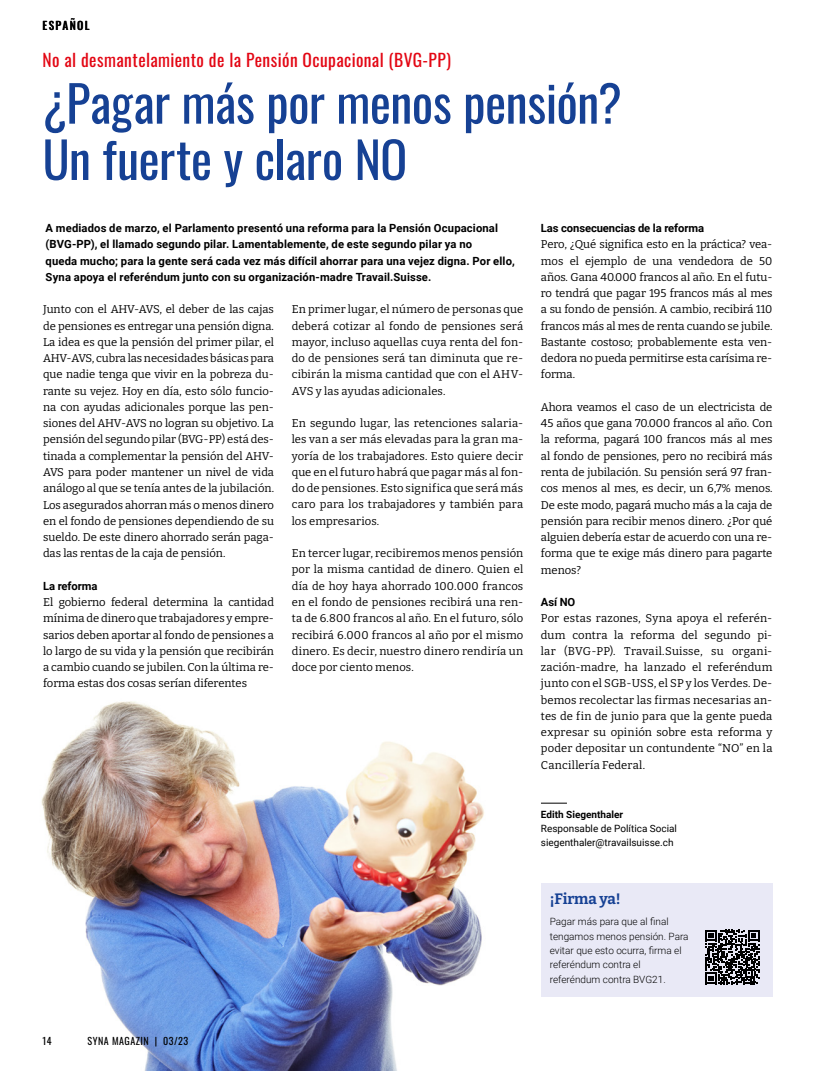
<style>
.page{position:relative;width:815px;height:1071px;background:#fff}
.page>*{position:absolute;margin:0;border:0;box-sizing:border-box;transform-origin:0 0}
.t1{font:50px/56.2px "Oswald";letter-spacing:-.01em;color:#164194}
.t2{font:17.5px "Oswald";letter-spacing:.02em;color:#e30613}
.t3{font:700 15px "Bitter";letter-spacing:-.01em;color:#164194}
.t4{font:11.25px/16.2px "Bitter";color:#000;text-align:justify}
.t5{font:700 11.25px/16.2px "Roboto";letter-spacing:.01em;color:#000}
.t6{font:700 11.25px "Roboto";letter-spacing:-.01em;color:#000}
.t7{font:500 11.25px "Oswald";letter-spacing:.115em;color:#000}
.t8{font:300 10px/14.4px "Roboto";color:#000}
.t9{font:10px/14.4px "Roboto";color:#000}
.t10{font:10px "Oswald";letter-spacing:.05em;color:#000}
.t11{font:700 10px "Roboto";color:#000}
</style>
<div class="page">
<img style="left:41px;top:701px;width:649px;height:369px">
<svg style="left:541px;top:802px;width:26px;height:1px"></svg>
<div style="left:541px;top:882px;width:231px;height:114px;background:#e9e9f6"></div>
<svg style="left:705px;top:929px;width:55px;height:54px"></svg>
<p class="t7" style="left:43px;top:16px;width:48px">ESPAÑOL</p>
<h2 class="t2" style="left:43px;top:45px;width:410px">No al desmantelamiento de la Pensión Ocupacional (BVG-PP)</h2>
<h1 class="t1" style="left:43px;top:70px;width:581px">¿Pagar más por menos pensión?<br>Un fuerte y claro NO</h1>
<p class="t5" style="left:46px;top:219px;width:471px">A mediados de marzo, el Parlamento presentó una reforma para la Pensión Ocupacional (BVG-PP), el llamado segundo pilar. Lamentablemente, de este segundo pilar ya no<br>queda mucho; para la gente será cada vez más difícil ahorrar para una vejez digna. Por ello, Syna apoya el referéndum junto con su organización-madre Travail.Suisse.</p>
<p class="t4" style="left:43px;top:301px;width:232px;text-align:left">Junto con el AHV-AVS, el deber de las cajas de pensiones es entregar una pensión digna.<br>La idea es que la pensión del primer pilar, el AHV-AVS, cubra las necesidades básicas para que nadie tenga que vivir en la pobreza du&shy;rante su vejez. Hoy en día, esto sólo funcio&shy;na con ayudas adicionales porque las pen&shy;siones del AHV-AVS no logran su objetivo. La pensión del segundo pilar (BVG-PP) está des&shy;tinada a complementar la pensión del AHV-AVS para poder mantener un nivel de vida análogo al que se tenía antes de la jubilación.<br>Los asegurados ahorran más o menos dinero en el fondo de pensiones dependiendo de su sueldo. De este dinero ahorrado serán paga&shy;das las rentas de la caja de pensión.</p>
<p class="t6" style="left:43px;top:577px;width:56px">La reforma</p>
<p class="t4" style="left:43px;top:593px;width:232px">El gobierno federal determina la cantidad mínima de dinero que trabajadores y empre&shy;sarios deben aportar al fondo de pensiones a lo largo de su vida y la pensión que recibirán a cambio cuando se jubilen. Con la última re&shy;forma estas dos cosas serían diferentes</p>
<p class="t4" style="left:292px;top:301px;width:233px;text-align:left">En primer lugar, el número de personas que deberá cotizar al fondo de pensiones será mayor, incluso aquellas cuya renta del fon&shy;do de pensiones será tan diminuta que re&shy;cibirán la misma cantidad que con el AHV-AVS y las ayudas adicionales.</p>
<p class="t4" style="left:292px;top:414px;width:233px">En segundo lugar, las retenciones salaria&shy;les van a ser más elevadas para la gran ma&shy;yoría de los trabajadores. Esto quiere decir que en el futuro habrá que pagar más al fon&shy;do de pensiones. Esto significa que será más caro para los trabajadores y también para los empresarios.</p>
<p class="t4" style="left:292px;top:544px;width:233px">En tercer lugar, recibiremos menos pensión por la misma cantidad de dinero. Quien el día de hoy haya ahorrado 100.000 francos en el fondo de pensiones recibirá una ren&shy;ta de 6.800 francos al año. En el futuro, sólo recibirá 6.000 francos al año por el mismo dinero. Es decir, nuestro dinero rendiría un doce por ciento menos.</p>
<p class="t6" style="left:541px;top:220px;width:165px">Las consecuencias de la reforma</p>
<p class="t4" style="left:541px;top:236px;width:233px">Pero, ¿Qué significa esto en la práctica? vea&shy;mos el ejemplo de una vendedora de 50 años. Gana 40.000 francos al año. En el futu&shy;ro tendrá que pagar 195 francos más al mes a su fondo de pensión. A cambio, recibirá 110 francos más al mes de renta cuando se jubile.<br>Bastante costoso; probablemente esta ven&shy;dedora no pueda permitirse esta carísima re&shy;forma.</p>
<p class="t4" style="left:541px;top:398px;width:233px">Ahora veamos el caso de un electricista de 45 años que gana 70.000 francos al año. Con la reforma, pagará 100 francos más al mes al fondo de pensiones, pero no recibirá más renta de jubilación. Su pensión será 97 fran&shy;cos menos al mes, es decir, un 6,7% menos.<br>De este modo, pagará mucho más a la caja de pensión para recibir menos dinero. ¿Por qué alguien debería estar de acuerdo con una re&shy;forma que te exige más dinero para pagarte menos?</p>
<p class="t5" style="left:541px;top:593px;width:36px">Así NO</p>
<p class="t4" style="left:541px;top:609px;width:233px">Por estas razones, Syna apoya el referén&shy;dum contra la reforma del segundo pi&shy;lar (BVG-PP). Travail.Suisse, su organi&shy;zación-madre, ha lanzado el referéndum junto con el SGB-USS, el SP y los Verdes. De&shy;bemos recolectar las firmas necesarias an&shy;tes de fin de junio para que la gente pueda expresar su opinión sobre esta reforma y poder depositar un contundente “NO” en la Cancillería Federal.</p>
<p class="t11" style="left:541px;top:806px;width:84px">Edith Siegenthaler</p>
<p class="t9" style="left:541px;top:820px;width:138px">Responsable de Política Social siegenthaler@travailsuisse.ch</p>
<h3 class="t3" style="left:550px;top:888px;width:72px">¡Firma ya!</h3>
<p class="t8" style="left:550px;top:913px;width:140px">Pagar más para que al final tengamos menos pensión. Para evitar que esto ocurra, firma el referéndum contra el referéndum contra BVG21.</p>
<p class="t10" style="left:43px;top:1031px;width:11px">14</p>
<p class="t10" style="left:88px;top:1031px;width:102px">SYNA MAGAZIN | 03/23</p>
</div>
